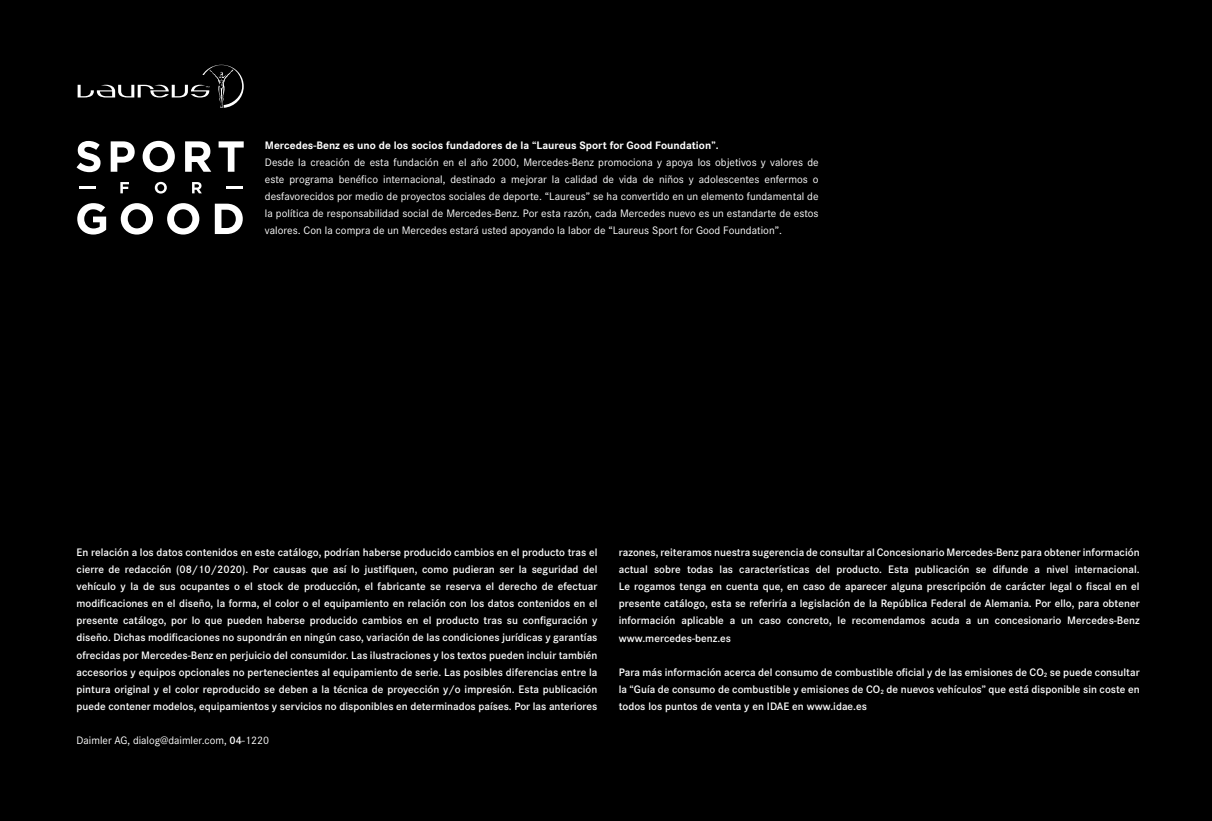
<style>
.page{position:relative;width:1212px;height:821px;background:#000}
.page>*{position:absolute;margin:0;border:0;box-sizing:border-box;transform-origin:0 0}
.t1{font:600 11.25px/17px "Corporate S";letter-spacing:.005em;color:#fff;text-align:justify}
.t2{font:11.25px/17px "Corporate S";color:#fff;text-align:justify}
.t3{font:700 11.25px "Corporate S";color:#fff}
.s1{font-weight:600}
</style>
<div class="page">
<svg style="left:77px;top:141px;width:167px;height:31px"></svg>
<svg style="left:77px;top:203px;width:166px;height:31px"></svg>
<svg style="left:192px;top:182px;width:10px;height:11px"></svg>
<svg style="left:155px;top:182px;width:12px;height:11px"></svg>
<svg style="left:120px;top:182px;width:9px;height:11px"></svg>
<hr style="left:79px;top:186px;width:17px;height:3px;background:#fff">
<hr style="left:226px;top:186px;width:17px;height:3px;background:#fff">
<svg style="left:78px;top:65px;width:166px;height:43px"></svg>
<p class="t3" style="left:265px;top:139px;width:455px">Mercedes-Benz es uno de los socios fundadores de la “Laureus Sport for Good Foundation”.</p>
<p class="t2" style="left:265px;top:154px;width:555px">Desde la creación de esta fundación en el año 2000, Mercedes-Benz promociona y apoya los objetivos y valores de este programa benéfico internacional, destinado a mejorar la calidad de vida de niños y adolescentes enfermos o desfavorecidos por medio de proyectos sociales de deporte. “Laureus” se ha convertido en un elemento fundamental de la política de responsabilidad social de Mercedes-Benz. Por esta razón, cada Mercedes nuevo es un estandarte de estos valores. Con la compra de un Mercedes estará usted apoyando la labor de “Laureus Sport for Good Foundation”.</p>
<p class="t1" style="left:77px;top:544px;width:522px">En relación a los datos contenidos en este catálogo, podrían haberse producido cambios en el producto tras el cierre de redacción (08/10/2020). Por causas que así lo justifiquen, como pudieran ser la seguridad del vehículo y la de sus ocupantes o el stock de producción, el fabricante se reserva el derecho de efectuar modificaciones en el diseño, la forma, el color o el equipamiento en relación con los datos contenidos en el presente catálogo, por lo que pueden haberse producido cambios en el producto tras su configuración y diseño. Dichas modificaciones no supondrán en ningún caso, variación de las condiciones jurídicas y garantías ofrecidas por Mercedes-Benz en perjuicio del consumidor. Las ilustraciones y los textos pueden incluir también accesorios y equipos opcionales no pertenecientes al equipamiento de serie. Las posibles diferencias entre la pintura original y el color reproducido se deben a la técnica de proyección y/o impresión. Esta publicación puede contener modelos, equipamientos y servicios no disponibles en determinados países. Por las anteriores</p>
<p class="t1" style="left:619px;top:544px;width:522px">razones, reiteramos nuestra sugerencia de consultar al Concesionario Mercedes-Benz para obtener información actual sobre todas las características del producto. Esta publicación se difunde a nivel internacional.<br>Le rogamos tenga en cuenta que, en caso de aparecer alguna prescripción de carácter legal o fiscal en el presente catálogo, esta se referiría a legislación de la República Federal de Alemania. Por ello, para obtener información aplicable a un caso concreto, le recomendamos acuda a un concesionario Mercedes-Benz www.mercedes-benz.es</p>
<p class="t1" style="left:619px;top:663px;width:522px">Para más información acerca del consumo de combustible oficial y de las emisiones de CO<sub>2</sub> se puede consultar la “Guía de consumo de combustible y emisiones de CO<sub>2</sub> de nuevos vehículos” que está disponible sin coste en todos los puntos de venta y en IDAE en www.idae.es</p>
<p class="t2" style="left:77px;top:732px;width:194px">Daimler AG, dialog@daimler.com, <span class="s1">04</span>-1220</p>
</div>
